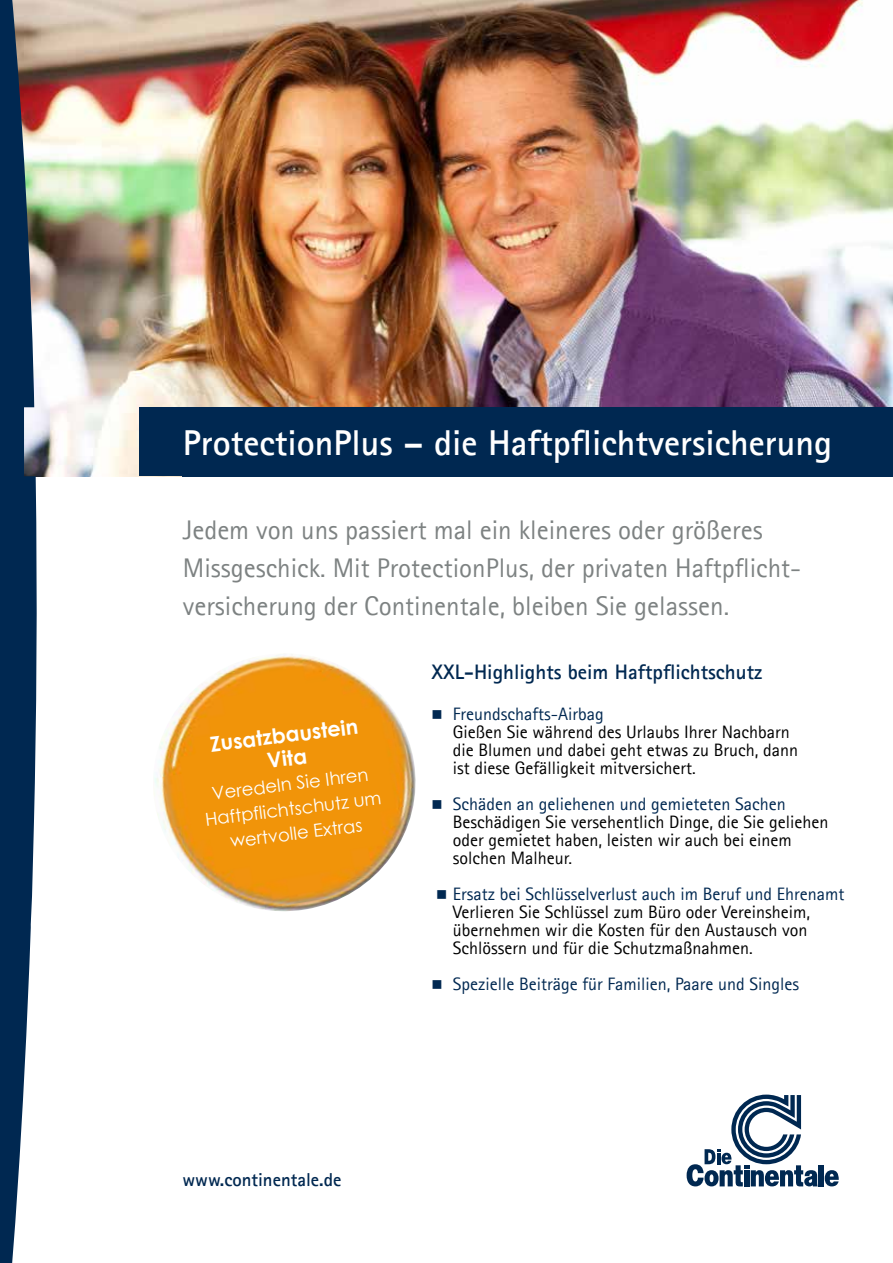
<style>
.page{position:relative;width:893px;height:1263px;background:#fff}
.page>*{position:absolute;margin:0;border:0;box-sizing:border-box;transform-origin:0 0}
.t1{font:700 36px "Agfa Rotis Sans Serif";color:#fff}
.t2{font:27px/38.2px "Agfa Rotis Sans Serif";color:#7d8282}
.t3{font:700 21px "Agfa Rotis Sans Serif";color:#002851}
.t4{font:700 21px/23.2px "Century Gothic";color:#fff;text-align:center}
.t5{font:700 18.75px "Agfa Rotis Sans Serif";color:#002851}
.t6{font:18px/18px "Agfa Rotis Sans Serif";color:#000}
.t7{font:18px "Agfa Rotis Sans Serif";color:#002851}
.t8{font:18px/24.8px "Century Gothic";color:#fff;text-align:center}
</style>
<div class="page">
<img style="left:154px;top:654px;width:262px;height:258px">
<img style="left:38px;top:0;width:855px;height:476px">
<div style="left:139px;top:407px;width:754px;height:69px;background:#002851"></div>
<div style="left:819px;top:1165px;width:5px;height:21px;background:#002851"></div>
<svg style="left:687px;top:1094px;width:131px;height:92px"></svg>
<svg style="left:825px;top:1170px;width:14px;height:16px"></svg>
<svg style="left:0;top:0;width:38px;height:1263px;fill:#002851"></svg>
<h1 class="t1" style="left:183px;top:420px;width:651px">ProtectionPlus – die Haftpflichtversicherung</h1>
<h2 class="t2" style="left:183px;top:510px;width:620px">Jedem von uns passiert mal ein kleineres oder größeres<br>Missgeschick. Mit ProtectionPlus, der privaten Haftpflicht&shy;versicherung der Continentale, bleiben Sie gelassen.</h2>
<p class="t4" style="left:209px;top:732px;width:151px;rotate:-7deg">Zusatzbaustein<br>Vita</p>
<p class="t8" style="left:201px;top:782px;width:179px;rotate:-7deg">Veredeln Sie Ihren<br>Haftpflichtschutz um wertvolle Extras</p>
<p class="t3" style="left:432px;top:659px;width:332px">XXL-Highlights beim Haftpflichtschutz</p>
<p class="t7" style="left:453px;top:703px;width:152px">Freundschafts-Airbag</p>
<p class="t6" style="left:453px;top:723px;width:347px">Gießen Sie während des Urlaubs Ihrer Nachbarn die Blumen und dabei geht etwas zu Bruch, dann ist diese Gefälligkeit mitversichert.</p>
<p class="t7" style="left:453px;top:793px;width:334px">Schäden an geliehenen und gemieteten Sachen</p>
<p class="t6" style="left:453px;top:813px;width:377px">Beschädigen Sie versehentlich Dinge, die Sie geliehen oder gemietet haben, leisten wir auch bei einem solchen Malheur.</p>
<p class="t7" style="left:453px;top:883px;width:393px">Ersatz bei Schlüsselverlust auch im Beruf und Ehrenamt</p>
<p class="t6" style="left:453px;top:903px;width:359px">Verlieren Sie Schlüssel zum Büro oder Vereinsheim, übernehmen wir die Kosten für den Austausch von<br>Schlössern und für die Schutzmaßnahmen.</p>
<p class="t7" style="left:453px;top:973px;width:348px">Spezielle Beiträge für Familien, Paare und Singles</p>
<p class="t5" style="left:182px;top:1168px;width:161px">www.continentale.de</p>
</div>
